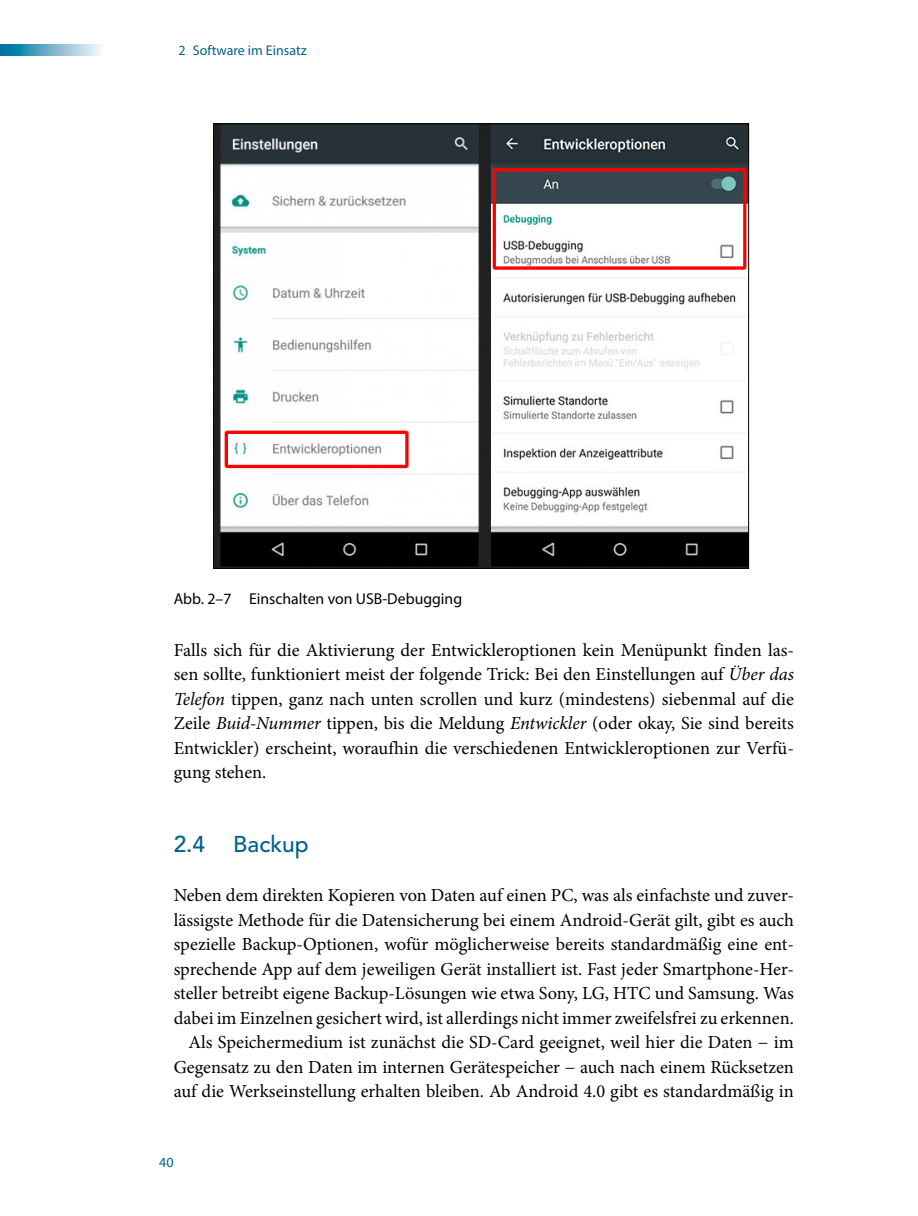
<style>
.page{position:relative;width:918px;height:1216px;background:#fff}
.page>*{position:absolute;margin:0;border:0;box-sizing:border-box;transform-origin:0 0}
.t1{font:500 22.75px "Avenir LT Pro";color:#00618a}
.Fließtext_ohne_Einzu{font:18.38px/24.5px "Minion Pro";color:#000;text-align:justify}
.Fließtext_mit_Einzug{font:18.38px/24.5px "Minion Pro";color:#000;text-align:justify}
.t2{font:15.75px "Myriad Pro";color:#000}
.t3{font:14px "Myriad Pro";color:#00618a}
.s1{font-style:italic}
</style>
<div class="page">
<svg style="left:0;top:45px;width:101px;height:10px"></svg>
<img style="left:215px;top:125px;width:532px;height:441px">
<p class="t3" style="left:179px;top:42px;width:129px">2 Software im Einsatz</p>
<p class="t2" style="left:174px;top:589px;width:290px">Abb. 2–7 Einschalten von USB-Debugging</p>
<p class="Fließtext_ohne_Einzu" style="left:174px;top:638px;width:622px">Falls sich für die Aktivierung der Entwickleroptionen kein Menüpunkt finden las&shy;sen sollte, funktioniert meist der folgende Trick: Bei den Einstellungen auf <span class="s1">Über das Telefon</span> tippen, ganz nach unten scrollen und kurz (mindestens) siebenmal auf die Zeile <span class="s1">Buid-Nummer</span> tippen, bis die Meldung <span class="s1">Entwickler</span> (oder okay, Sie sind bereits Entwickler) erscheint, woraufhin die verschiedenen Entwickleroptionen zur Verfü&shy;gung stehen.</p>
<p class="t1" style="left:174px;top:830px;width:136px">2.4 Backup</p>
<p class="Fließtext_ohne_Einzu" style="left:174px;top:883px;width:622px">Neben dem direkten Kopieren von Daten auf einen PC, was als einfachste und zuver&shy;lässigste Methode für die Datensicherung bei einem Android-Gerät gilt, gibt es auch spezielle Backup-Optionen, wofür möglicherweise bereits standardmäßig eine ent&shy;sprechende App auf dem jeweiligen Gerät installiert ist. Fast jeder Smartphone-Her&shy;steller betreibt eigene Backup-Lösungen wie etwa Sony, LG, HTC und Samsung. Was dabei im Einzelnen gesichert wird, ist allerdings nicht immer zweifelsfrei zu erkennen.</p>
<p class="Fließtext_mit_Einzug" style="left:174px;top:1030px;width:622px;text-indent:15px">Als Speichermedium ist zunächst die SD-Card geeignet, weil hier die Daten − im Gegensatz zu den Daten im internen Gerätespeicher − auch nach einem Rücksetzen auf die Werkseinstellung erhalten bleiben. Ab Android 4.0 gibt es standardmäßig in</p>
<p class="t3" style="left:159px;top:1153px;width:16px">40</p>
</div>
